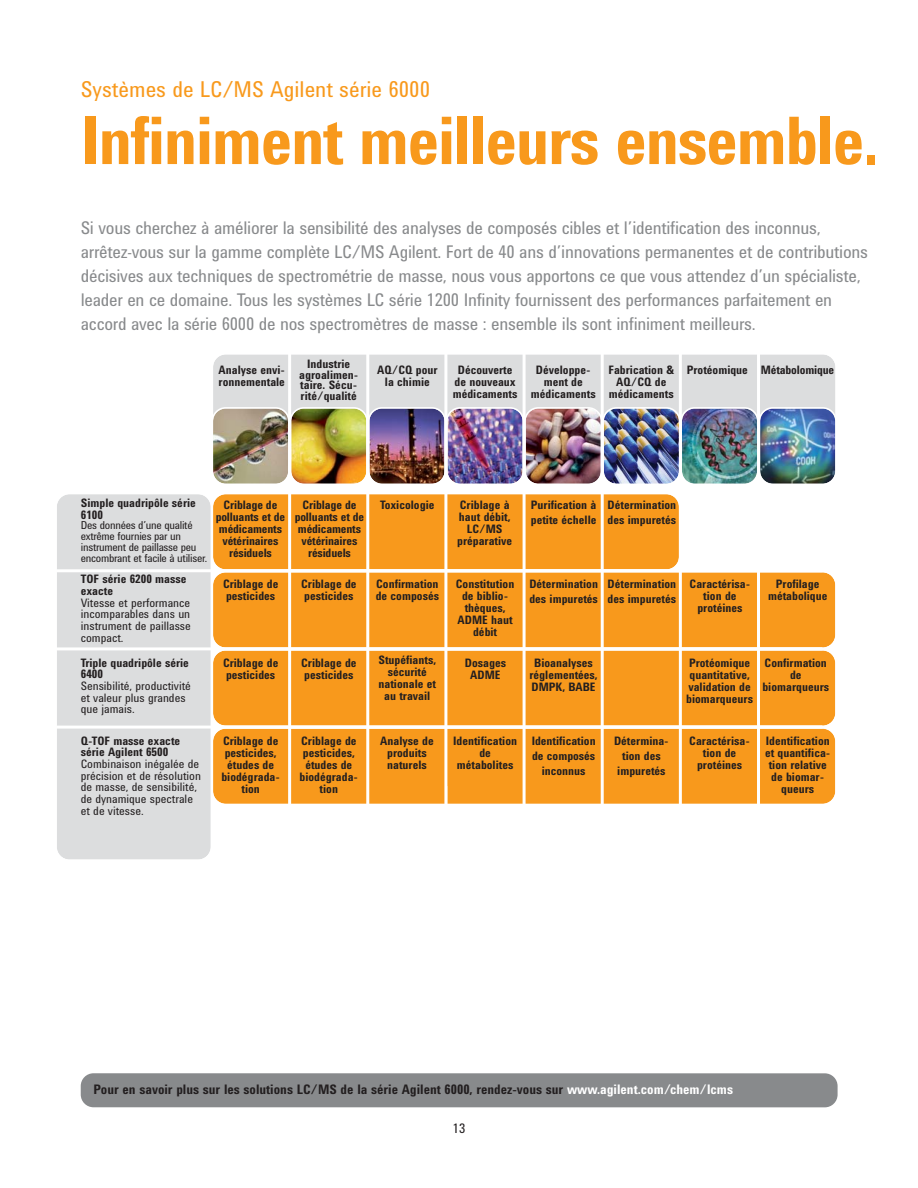
<style>
.page{position:relative;width:918px;height:1188px;background:#fff}
.page>*{position:absolute;margin:0;border:0;box-sizing:border-box;transform-origin:0 0}
.t1{font:700 67.5px "Agilent Condensed CFF";letter-spacing:-.025em;color:#f8991c}
.t2{font:22.5px "Agilent Condensed CFF";color:#f8991c}
.t3{font:18px/24px "Agilent Condensed CFF";letter-spacing:-.015em;color:#888a8c}
.t4{font:700 13.5px "Agilent Condensed CFF";color:#231f20}
.t5{font:13.5px "Agilent Condensed CFF";color:#231f20}
.t6{font:700 12px/12px "Agilent Condensed CFF";color:#231f20;text-align:center}
.t7{font:12px/11.7px "Agilent Condensed CFF";color:#231f20}
.t8{font:11.25px/10.9px "Agilent Condensed CFF";letter-spacing:-.025em;color:#231f20}
.s1{color:#fff}
</style>
<div class="page">
<div style="left:57px;top:494px;width:154px;height:366px;background:#dcddde"></div>
<div style="left:213px;top:354px;width:622px;height:53px;background:#dcddde"></div>
<img style="left:213px;top:407px;width:623px;height:77px">
<div style="left:213px;top:494px;width:466px;height:75px;background:#f8991c"></div>
<div style="left:213px;top:572px;width:623px;height:76px;background:#f8991c"></div>
<div style="left:213px;top:650px;width:623px;height:76px;background:#f8991c"></div>
<div style="left:213px;top:728px;width:623px;height:76px;background:#f8991c"></div>
<hr style="left:366px;top:353px;width:3px;height:623px;background:#fff">
<hr style="left:288px;top:353px;width:3px;height:623px;background:#fff">
<hr style="left:444px;top:353px;width:3px;height:623px;background:#fff">
<hr style="left:523px;top:353px;width:3px;height:623px;background:#fff">
<hr style="left:601px;top:353px;width:3px;height:623px;background:#fff">
<hr style="left:679px;top:353px;width:3px;height:623px;background:#fff">
<hr style="left:757px;top:353px;width:3px;height:460px;background:#fff">
<div style="left:81px;top:1073px;width:757px;height:34px;background:#888a8c;border-radius:13px"></div>
<hr style="left:21px;top:569px;width:801px;height:3px;background:#fff">
<hr style="left:21px;top:647px;width:801px;height:3px;background:#fff">
<svg style="left:57px;top:725px;width:765px;height:4px"></svg>
<h2 class="t2" style="left:81px;top:81px;width:351px">Systèmes de LC/MS Agilent série 6000</h2>
<h1 class="t1" style="left:81px;top:117px;width:799px">Infiniment meilleurs ensemble.</h1>
<p class="t3" style="left:81px;top:217px;width:789px">Si vous cherchez à améliorer la sensibilité des analyses de composés cibles et l’identification des inconnus, arrêtez-vous sur la gamme complète LC/MS Agilent. Fort de 40 ans d’innovations permanentes et de contributions décisives aux techniques de spectrométrie de masse, nous vous apportons ce que vous attendez d’un spécialiste, leader en ce domaine. Tous les systèmes LC série 1200 Infinity fournissent des performances parfaitement en accord avec la série 6000 de nos spectromètres de masse : ensemble ils sont infiniment meilleurs.</p>
<p class="t6" style="left:219px;top:365px;width:68px;text-align:left">Analyse envi&shy;ronnementale</p>
<p class="t6" style="left:299px;top:360px;width:61px;line-height:10.5px">Industrie agroalimen&shy;taire. Sécu&shy;rité/qualité</p>
<p class="t6" style="left:377px;top:365px;width:62px">AQ/CQ pour la chimie</p>
<p class="t6" style="left:453px;top:365px;width:66px">Découverte de nouveaux médicaments</p>
<p class="t6" style="left:531px;top:365px;width:66px">Développe&shy;ment de médicaments</p>
<p class="t6" style="left:609px;top:365px;width:67px">Fabrication &amp;<br>AQ/CQ de médicaments</p>
<p class="t6" style="left:687px;top:365px;width:149px">Protéomique Métabolomique</p>
<p class="t6" style="left:81px;top:498px;width:117px;text-align:left">Simple quadripôle série<br>6100</p>
<p class="t8" style="left:81px;top:521px;width:128px">Des données d’une qualité extrême fournies par un instrument de paillasse peu encombrant et facile à utiliser.</p>
<p class="t6" style="left:81px;top:574px;width:107px;text-align:left">TOF série 6200 masse exacte</p>
<p class="t7" style="left:81px;top:598px;width:112px;text-align:justify">Vitesse et performance incomparables dans un instrument de paillasse compact.</p>
<p class="t6" style="left:81px;top:658px;width:110px;text-align:left">Triple quadripôle série<br>6400</p>
<p class="t7" style="left:81px;top:681px;width:112px">Sensibilité, productivité et valeur plus grandes que jamais.</p>
<p class="t6" style="left:81px;top:736px;width:101px;text-align:left">Q-TOF masse exacte série Agilent 6500</p>
<p class="t7" style="left:81px;top:759px;width:122px">Combinaison inégalée de précision et de résolution de masse, de sensibilité, de dynamique spectrale et de vitesse.</p>
<p class="t6" style="left:216px;top:500px;width:71px">Criblage de polluants et de médicaments vétérinaires résiduels</p>
<p class="t6" style="left:295px;top:500px;width:71px">Criblage de polluants et de médicaments vétérinaires résiduels</p>
<p class="t6" style="left:380px;top:500px;width:56px">Toxicologie</p>
<p class="t6" style="left:608px;top:498px;width:70px;line-height:15px;text-align:left">Détermination des impuretés</p>
<p class="t6" style="left:531px;top:498px;width:67px;line-height:15px;text-align:left">Purification à petite échelle</p>
<p class="t6" style="left:457px;top:500px;width:57px">Criblage à haut débit,<br>LC/MS préparative</p>
<p class="t6" style="left:223px;top:579px;width:57px;text-align:left">Criblage de pesticides</p>
<p class="t6" style="left:301px;top:579px;width:57px;text-align:left">Criblage de pesticides</p>
<p class="t6" style="left:376px;top:579px;width:65px;text-align:left">Confirmation de composés</p>
<p class="t6" style="left:456px;top:579px;width:60px">Constitution de biblio&shy;thèques,<br>ADME haut débit</p>
<p class="t6" style="left:607px;top:578px;width:70px;line-height:15px;text-align:left">Détermination des impuretés</p>
<p class="t6" style="left:690px;top:579px;width:62px">Caractérisa&shy;tion de protéines</p>
<p class="t6" style="left:768px;top:579px;width:61px">Profilage métabolique</p>
<p class="t6" style="left:223px;top:657px;width:57px;text-align:left">Criblage de pesticides</p>
<p class="t6" style="left:301px;top:657px;width:57px;text-align:left">Criblage de pesticides</p>
<p class="t6" style="left:529px;top:578px;width:70px;line-height:15px;text-align:left">Détermination des impuretés</p>
<p class="t6" style="left:378px;top:655px;width:59px">Stupéfiants, sécurité nationale et au travail</p>
<p class="t6" style="left:686px;top:657px;width:68px;text-align:left">Protéomique quantitative, validation de biomarqueurs</p>
<p class="t6" style="left:762px;top:657px;width:68px">Confirmation de biomarqueurs</p>
<p class="t6" style="left:689px;top:736px;width:62px">Caractérisa&shy;tion de protéines</p>
<p class="t6" style="left:465px;top:657px;width:43px">Dosages<br>ADME</p>
<p class="t6" style="left:529px;top:657px;width:70px">Bioanalyses réglementées,<br>DMPK, BABE</p>
<p class="t6" style="left:221px;top:736px;width:60px">Criblage de pesticides, études de biodégrada&shy;tion</p>
<p class="t6" style="left:300px;top:736px;width:60px">Criblage de pesticides, études de biodégrada&shy;tion</p>
<p class="t6" style="left:614px;top:734px;width:56px;line-height:15px">Détermina&shy;tion des impuretés</p>
<p class="t6" style="left:765px;top:736px;width:67px">Identification et quantifica&shy;tion relative de biomar&shy;queurs</p>
<p class="t6" style="left:453px;top:736px;width:66px">Identification de métabolites</p>
<p class="t6" style="left:532px;top:734px;width:66px;line-height:15px">Identification de composés inconnus</p>
<p class="t6" style="left:380px;top:736px;width:55px">Analyse de produits naturels</p>
<p class="t4" style="left:94px;top:1084px;width:641px">Pour en savoir plus sur les solutions LC/MS de la série Agilent 6000, rendez-vous sur <span class="s1">www.agilent.com/chem/lcms</span></p>
<p class="t5" style="left:453px;top:1123px;width:14px">13</p>
</div>
